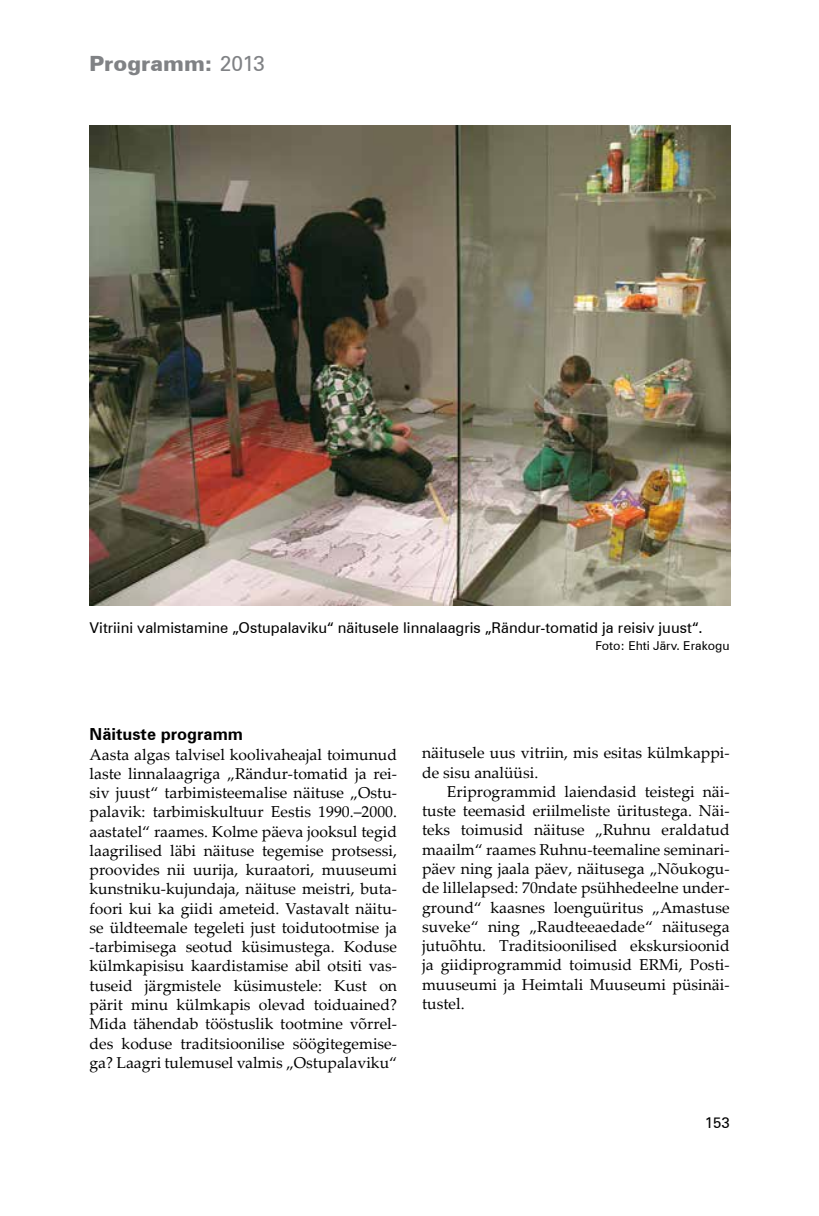
<style>
.page{position:relative;width:819px;height:1216px;background:#fff}
.page>*{position:absolute;margin:0;border:0;box-sizing:border-box;transform-origin:0 0}
.t1{font:900 21px "Zurich BT";color:#808285}
.t2{font:700 16.62px "Zurich BT";color:#000}
.t3{font:15.75px/19.2px "Palatino Linotype";color:#000;text-align:justify}
.t4{font:14.88px "Zurich BT";color:#000}
.t5{font:12.25px "Zurich BT";color:#000}
.s1{font-weight:400}
</style>
<div class="page">
<img style="left:90px;top:125px;width:640px;height:480px">
<h1 class="t1" style="left:89px;top:50px;width:177px">Programm: <span class="s1">2013</span></h1>
<p class="t4" style="left:89px;top:618px;width:614px">Vitriini valmistamine „Ostupalaviku“ näitusele linnalaagris „Rändur-tomatid ja reisiv juust“.</p>
<p class="t5" style="left:595px;top:637px;width:136px">Foto: Ehti Järv. Erakogu</p>
<p class="t2" style="left:90px;top:724px;width:155px">Näituste programm</p>
<p class="t3" style="left:90px;top:744px;width:309px">Aasta algas talvisel koolivaheajal toimunud laste linnalaagriga „Rändur-tomatid ja rei&shy;siv juust“ tarbimisteemalise näituse „Ostu&shy;palavik: tarbimiskultuur Eestis 1990.–2000. aastatel“ raames. Kolme päeva jooksul tegid laagrilised läbi näituse tegemise protsessi, proovides nii uurija, kuraatori, muuseumi kunstniku-kujundaja, näituse meistri, buta&shy;foori kui ka giidi ameteid. Vastavalt näitu&shy;se üldteemale tegeleti just toidutootmise ja -tarbimisega seotud küsimustega. Koduse külmkapisisu kaardistamise abil otsiti vas&shy;tuseid järgmistele küsimustele: Kust on pärit minu külmkapis olevad toiduained?<br>Mida tähendab tööstuslik tootmine võrrel&shy;des koduse traditsioonilise söögitegemise&shy;ga? Laagri tulemusel valmis „Ostupalaviku“</p>
<p class="t3" style="left:422px;top:742px;width:309px">näitusele uus vitriin, mis esitas külmkappi&shy;de sisu analüüsi.</p>
<p class="t3" style="left:422px;top:781px;width:309px;text-indent:25px">Eriprogrammid laiendasid teistegi näi&shy;tuste teemasid eriilmeliste üritustega. Näi&shy;teks toimusid näituse „Ruhnu eraldatud maailm“ raames Ruhnu-teemaline seminari&shy;päev ning jaala päev, näitusega „Nõukogu&shy;de lillelapsed: 70ndate psühhedeelne under&shy;ground“ kaasnes loenguüritus „Amastuse suveke“ ning „Raudteeaedade“ näitusega jutuõhtu. Traditsioonilised ekskursioonid ja giidiprogrammid toimusid ERMi, Posti&shy;muuseumi ja Heimtali Muuseumi püsinäi&shy;tustel.</p>
<p class="t4" style="left:705px;top:1113px;width:26px">153</p>
</div>
